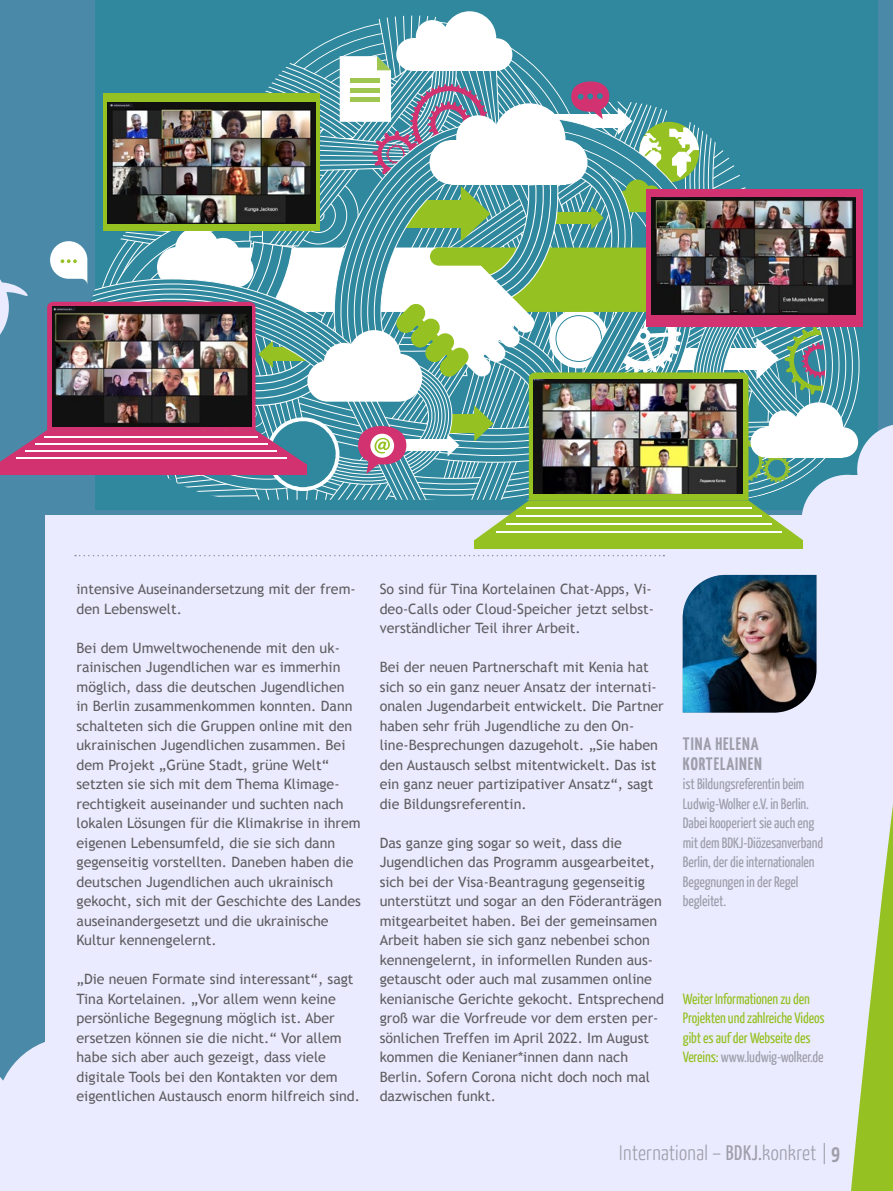
<style>
.page{position:relative;width:893px;height:1191px;background:#4a89a7}
.page>*{position:absolute;margin:0;border:0;box-sizing:border-box;transform-origin:0 0}
.t1{font:300 21px "BDKJ";color:#9d9ea9}
.Autoren_Name{font:700 18px/19.5px "BDKJ";letter-spacing:.04em;color:#9d9ea9}
.Autor_Text{font:15px/19.5px "BDKJ";letter-spacing:-.02em;color:#9d9ea9}
.Autor_Text-2{font:15px/19.5px "BDKJ";letter-spacing:-.02em;color:#95c122}
.Text{font:14.25px/19.5px "Trebuchet MS";color:#5f5d60}
.s1{color:#9d9ea9}
.s2{font-weight:400}
.s3{font-weight:700}
</style>
<div class="page">
<div style="left:46px;top:516px;width:847px;height:675px;background:#eaebff"></div>
<svg style="left:0;top:1037px;width:46px;height:154px;background:#d4def3"></svg>
<div style="left:96px;top:0;width:782px;height:510px;background:#2f889d"></div>
<div style="left:443px;top:11px;width:53px;height:54px;background:#fff;border-radius:50%"></div>
<div style="left:474px;top:540px;width:329px;height:9px;background:#95c122"></div>
<img style="left:0;top:16px;width:893px;height:524px">
<svg style="left:851px;top:805px;width:42px;height:386px"></svg>
<img style="left:683px;top:575px;width:133px;height:137px">
<svg style="left:75px;top:555px;width:589px;height:1px"></svg>
<p class="Text" style="left:77px;top:579px;width:281px">intensive Auseinandersetzung mit der frem&shy;den Lebenswelt.</p>
<p class="Text" style="left:77px;top:638px;width:286px">Bei dem Umweltwochenende mit den uk&shy;rainischen Jugendlichen war es immerhin möglich, dass die deutschen Jugendlichen<br>in Berlin zusammenkommen konnten. Dann schalteten sich die Gruppen online mit den ukrainischen Jugendlichen zusammen. Bei dem Projekt „Grüne Stadt, grüne Welt“ setzten sie sich mit dem Thema Klimage&shy;rechtigkeit auseinander und suchten nach lokalen Lösungen für die Klimakrise in ihrem eigenen Lebensumfeld, die sie sich dann gegenseitig vorstellten. Daneben haben die deutschen Jugendlichen auch ukrainisch gekocht, sich mit der Geschichte des Landes auseinandergesetzt und die ukrainische Kultur kennengelernt.</p>
<p class="Text" style="left:77px;top:969px;width:285px">„Die neuen Formate sind interessant“, sagt Tina Kortelainen. „Vor allem wenn keine persönliche Begegnung möglich ist. Aber ersetzen können sie die nicht.“ Vor allem habe sich aber auch gezeigt, dass viele digitale Tools bei den Kontakten vor dem eigentlichen Austausch enorm hilfreich sind.</p>
<p class="Text" style="left:380px;top:579px;width:276px">So sind für Tina Kortelainen Chat-Apps, Vi&shy;deo-Calls oder Cloud-Speicher jetzt selbst&shy;verständlicher Teil ihrer Arbeit.</p>
<p class="Text" style="left:380px;top:657px;width:286px">Bei der neuen Partnerschaft mit Kenia hat sich so ein ganz neuer Ansatz der internati&shy;onalen Jugendarbeit entwickelt. Die Partner haben sehr früh Jugendliche zu den On&shy;line-Besprechungen dazugeholt. „Sie haben den Austausch selbst mitentwickelt. Das ist ein ganz neuer partizipativer Ansatz“, sagt die Bildungsreferentin.</p>
<p class="Text" style="left:380px;top:833px;width:286px">Das ganze ging sogar so weit, dass die Jugendlichen das Programm ausgearbeitet, sich bei der Visa-Beantragung gegenseitig unterstützt und sogar an den Föderanträgen mitgearbeitet haben. Bei der gemeinsamen Arbeit haben sie sich ganz nebenbei schon kennengelernt, in informellen Runden aus&shy;getauscht oder auch mal zusammen online kenianische Gerichte gekocht. Entsprechend groß war die Vorfreude vor dem ersten per&shy;sönlichen Treffen im April 2022. Im August kommen die Kenianer*innen dann nach Berlin. Sofern Corona nicht doch noch mal dazwischen funkt.</p>
<p class="Autoren_Name" style="left:683px;top:733px;width:81px">TINA HELENA<br>KORTELAINEN</p>
<p class="Autor_Text" style="left:683px;top:773px;width:142px">ist Bildungsreferentin beim<br>Ludwig-Wolker e.V. in Berlin.<br>Dabei kooperiert sie auch eng mit dem BDKJ-Diözesanverband<br>Berlin, der die internationalen<br>Begegnungen in der Regel begleitet.</p>
<p class="Autor_Text-2" style="left:683px;top:988px;width:144px">Weiter Informationen zu den<br>Projekten und zahlreiche Videos gibt es auf der Webseite des<br>Vereins: <span class="s1">www.ludwig-wolker.de</span></p>
<h1 class="t1" style="left:619px;top:1139px;width:222px">International – <span class="s2">BDKJ.</span>konkret | <span class="s3">9</span></h1>
</div>
